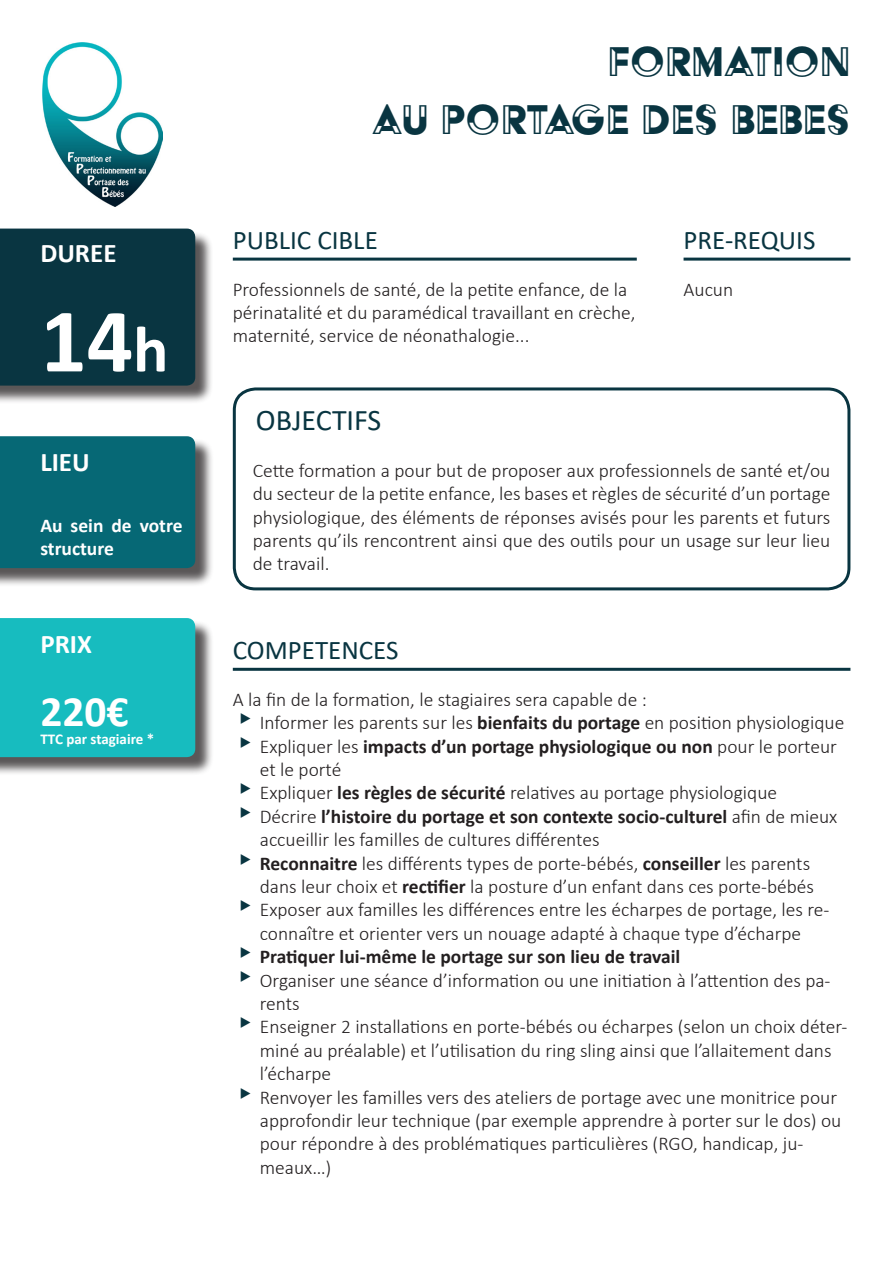
<style>
.page{position:relative;width:893px;height:1263px;background:#fff}
.page>*{position:absolute;margin:0;border:0;box-sizing:border-box;transform-origin:0 0}
.ENCART{font:700 91.5px "Calibri";color:#fff}
.Titre_formation{font:48px "Acier BAT Text Noir";color:#093541}
.t1{font:700 43.5px "Calibri";color:#fff}
.Lieu_de_formation{font:30px "Calibri";color:#093541}
.Lieu_de_formation-2{font:27px "Calibri";color:#093541}
.ENCART-2{font:700 27px "Calibri";color:#fff}
.Programme{font:300 19.5px/23.4px "Calibri";color:#231f20}
.t2{font:700 19.5px/23.4px "Calibri";color:#231f20}
.ENCART-3{font:700 19.5px/23.4px "Calibri";color:#fff}
.t3{font:700 15px "Calibri";color:#fff}
.s1{font-size:66px}
.s2{color:#093541}
.s3{font-weight:700}
.s4{font-weight:300}
</style>
<div class="page">
<div style="left:0;top:231px;width:214px;height:173px;background:#231f20;opacity:.75"></div>
<div style="left:0;top:229px;width:195px;height:157px;background:#093541"></div>
<div style="left:0;top:438px;width:214px;height:149px;background:#231f20;opacity:.75"></div>
<div style="left:0;top:436px;width:195px;height:132px;background:#066875"></div>
<div style="left:0;top:620px;width:214px;height:156px;background:#231f20;opacity:.75"></div>
<div style="left:0;top:618px;width:195px;height:139px;background:#17bcbf"></div>
<div style="left:233px;top:387px;width:617px;height:203px;border:3px solid #093541;border-radius:21px"></div>
<hr style="left:233px;top:258px;width:404px;height:3px;background:#093541">
<hr style="left:684px;top:258px;width:166px;height:3px;background:#093541">
<hr style="left:233px;top:668px;width:617px;height:3px;background:#093541">
<img style="left:43px;top:43px;width:120px;height:163px">
<p class="ENCART-2" style="left:40px;top:233px;width:78px">DUREE</p>
<p class="ENCART" style="left:40px;top:276px;width:130px">14<span class="s1">h</span></p>
<p class="ENCART-2" style="left:40px;top:443px;width:51px">LIEU</p>
<p class="ENCART-3" style="left:40px;top:513px;width:144px">Au sein de votre structure</p>
<p class="ENCART-2" style="left:40px;top:624px;width:53px">PRIX</p>
<p class="t1" style="left:40px;top:681px;width:90px">220€</p>
<p class="t3" style="left:40px;top:729px;width:115px">TTC par stagiaire *</p>
<p class="Titre_formation" style="left:608px;top:36px;width:244px">FORMATION</p>
<p class="Titre_formation" style="left:372px;top:94px;width:480px">AU PORTAGE DES BEBES</p>
<p class="Lieu_de_formation-2" style="left:233px;top:221px;width:147px">PUBLIC CIBLE</p>
<p class="Programme" style="left:233px;top:277px;width:404px">Professionnels de santé, de la petite enfance, de la périnatalité et du paramédical travaillant en crèche, maternité, service de néonathalogie...</p>
<p class="Lieu_de_formation-2" style="left:684px;top:221px;width:133px">PRE-REQUIS</p>
<p class="Programme" style="left:684px;top:277px;width:51px">Aucun</p>
<p class="Lieu_de_formation" style="left:256px;top:399px;width:127px">OBJECTIFS</p>
<p class="Programme" style="left:253px;top:458px;width:579px;text-align:justify">Cette formation a pour but de proposer aux professionnels de santé et/ou du secteur de la petite enfance, les bases et règles de sécurité d’un portage physiologique, des éléments de réponses avisés pour les parents et futurs parents qu’ils rencontrent ainsi que des outils pour un usage sur leur lieu de travail.</p>
<p class="Lieu_de_formation-2" style="left:233px;top:631px;width:167px">COMPETENCES</p>
<p class="Programme" style="left:233px;top:687px;width:416px">A la fin de la formation, le stagiaires sera capable de :</p>
<p class="Programme" style="left:233px;top:711px;width:613px"><span class="s2">▸</span>Informer les parents sur les <span class="s3">bienfaits du portage</span> en position physiologique</p>
<p class="t2" style="left:260px;top:734px;width:579px;text-indent:-27px"><span class="s2">▸</span><span class="s4">Expliquer les</span> impacts d’un portage physiologique ou non <span class="s4">pour le porteur et le porté</span></p>
<p class="Programme" style="left:233px;top:781px;width:546px"><span class="s2">▸</span>Expliquer <span class="s3">les règles de sécurité</span> relatives au portage physiologique</p>
<p class="Programme" style="left:260px;top:804px;width:579px;text-indent:-27px"><span class="s2">▸</span>Décrire <span class="s3">l’histoire du portage et son contexte socio-culturel</span> afin de mieux accueillir les familles de cultures différentes</p>
<p class="Programme" style="left:233px;top:851px;width:583px;text-align:right"><span class="s2">▸</span><span class="s3">Reconnaitre</span> les différents types de porte-bébés, <span class="s3">conseiller</span> les parents dans leur choix et <span class="s3">rectifier</span> la posture d’un enfant dans ces porte-bébés</p>
<p class="Programme" style="left:233px;top:898px;width:598px;text-align:center"><span class="s2">▸</span>Exposer aux familles les différences entre les écharpes de portage, les re&shy;connaître et orienter vers un nouage adapté à chaque type d’écharpe</p>
<p class="t2" style="left:233px;top:945px;width:449px"><span class="s2">▸</span>Pratiquer lui-même le portage sur son lieu de travail</p>
<p class="Programme" style="left:260px;top:968px;width:572px;text-indent:-27px"><span class="s2">▸</span>Organiser une séance d’information ou une initiation à l’attention des pa&shy;rents</p>
<p class="Programme" style="left:260px;top:1015px;width:589px;text-indent:-27px"><span class="s2">▸</span>Enseigner 2 installations en porte-bébés ou écharpes (selon un choix déter&shy;miné au préalable) et l’utilisation du ring sling ainsi que l’allaitement dans l’écharpe</p>
<p class="Programme" style="left:260px;top:1085px;width:583px;text-indent:-27px"><span class="s2">▸</span>Renvoyer les familles vers des ateliers de portage avec une monitrice pour approfondir leur technique (par exemple apprendre à porter sur le dos) ou pour répondre à des problématiques particulières (RGO, handicap, ju&shy;meaux…)</p>
</div>
